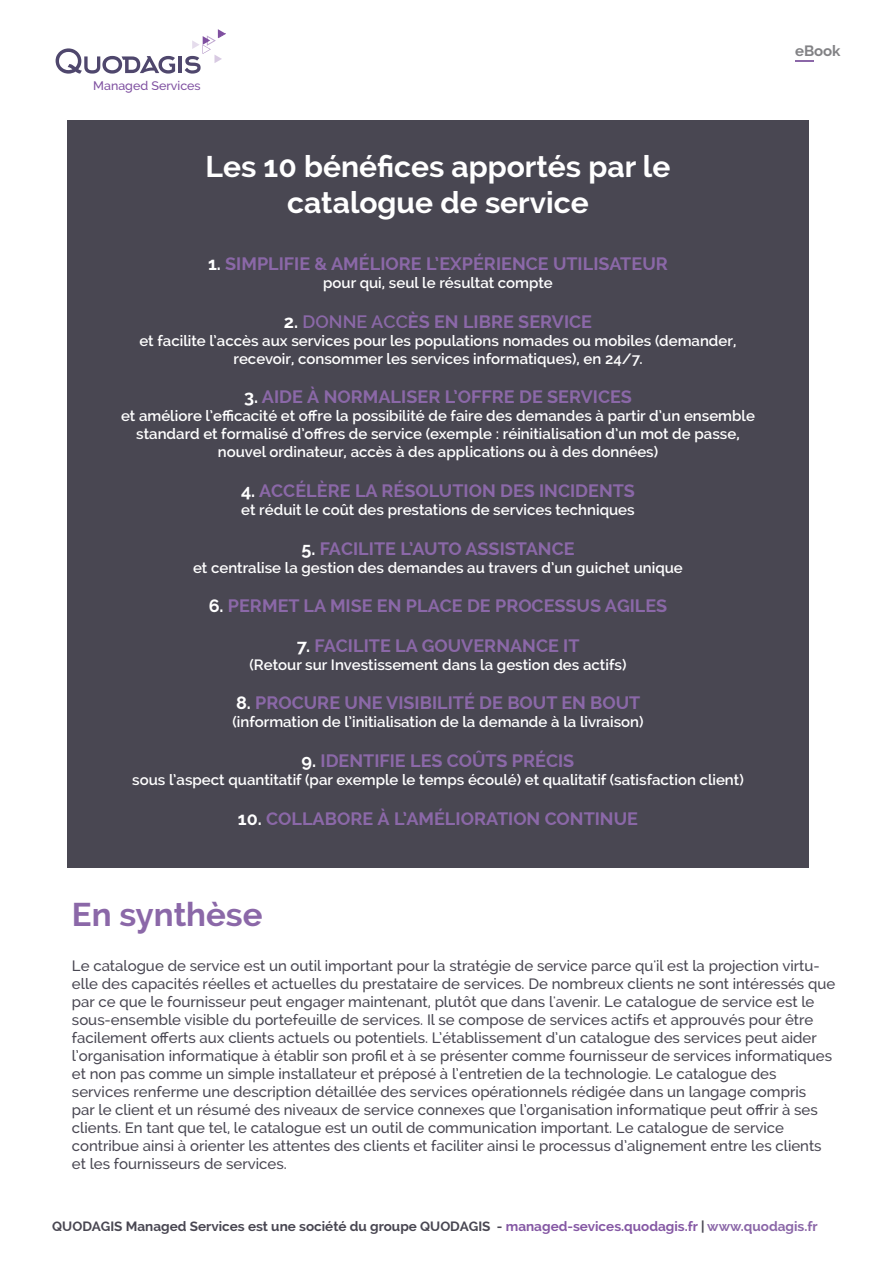
<style>
.page{position:relative;width:893px;height:1263px;background:#fff}
.page>*{position:absolute;margin:0;border:0;box-sizing:border-box;transform-origin:0 0}
.t1{font:700 33px "Raleway";color:#8b68a8}
.t2{font:700 30px/36px "Raleway";color:#fff;text-align:center}
.t3{font:700 18px "Raleway";color:#8b68a8}
.t4{font:500 15px/18px "Raleway";color:#494752}
.t5{font:600 15px/18px "Raleway";color:#fff;text-align:center}
.t6{font:700 15px "Raleway";color:#828285}
.t7{font:700 13.5px "Raleway";color:#494752}
.t8{font:500 12.45px "Raleway";color:#7e4fa0}
.s1{color:#fff}
.s2{font-weight:600}
.s3{color:#8558a4}
.s4{color:#8b67a8}
</style>
<div class="page">
<div style="left:68px;top:121px;width:741px;height:747px;background:#494752"></div>
<svg style="left:56px;top:48px;width:119px;height:26px"></svg>
<hr style="left:179px;top:56px;width:3px;height:17px;background:#4f476d">
<svg style="left:185px;top:29px;width:41px;height:45px"></svg>
<svg style="left:796px;top:60px;width:18px;height:2px"></svg>
<p class="t8" style="left:93px;top:78px;width:109px">Managed Services</p>
<h2 class="t2" style="left:206px;top:148px;width:466px">Les 10 bénéfices apportés par le catalogue de service</h2>
<p class="t3" style="left:208px;top:254px;width:461px"><span class="s1">1.</span> SIMPLIFIE &amp; AMÉLIORE L’EXPÉRIENCE UTILISATEUR</p>
<p class="t5" style="left:323px;top:274px;width:231px">pour qui, seul le résultat compte</p>
<p class="t3" style="left:284px;top:311px;width:310px"><span class="s1">2.</span> <span class="s2">DONNE ACC</span>ÈS EN LIBRE SERVICE</p>
<p class="t5" style="left:139px;top:331px;width:598px">et facilite l’accès aux services pour les populations nomades ou mobiles (demander, recevoir, consommer les services informatiques), en 24/7.</p>
<p class="t3" style="left:244px;top:387px;width:389px"><span class="s1">3.</span> AIDE À NORMALISER L’OFFRE DE SERVICES</p>
<p class="t5" style="left:121px;top:407px;width:635px">et améliore l’efficacité et offre la possibilité de faire des demandes à partir d’un ensemble standard et formalisé d’offres de service (exemple : réinitialisation d’un mot de passe, nouvel ordinateur, accès à des applications ou à des données)</p>
<p class="t3" style="left:241px;top:480px;width:395px"><span class="s1">4.</span> ACCÉLÈRE LA RÉSOLUTION DES INCIDENTS</p>
<p class="t5" style="left:241px;top:501px;width:395px">et réduit le coût des prestations de services techniques</p>
<p class="t3" style="left:301px;top:538px;width:275px"><span class="s1">5.</span> FACILITE L’AUTO ASSISTANCE</p>
<p class="t5" style="left:193px;top:558px;width:491px">et centralise la gestion des demandes au travers d’un guichet unique</p>
<p class="t3" style="left:209px;top:596px;width:460px"><span class="s1">6.</span> PERMET LA MISE EN PLACE DE PROCESSUS AGILES</p>
<p class="t3" style="left:297px;top:635px;width:284px"><span class="s1">7.</span> FACILITE LA GOUVERNANCE IT</p>
<p class="t5" style="left:250px;top:655px;width:378px">(Retour sur Investissement dans la gestion des actifs)</p>
<p class="t3" style="left:236px;top:693px;width:406px"><span class="s1">8.</span> PROCURE UNE VISIBILITÉ DE BOUT EN BOUT</p>
<p class="t5" style="left:232px;top:713px;width:413px">(information de l’initialisation de la demande à la livraison)</p>
<p class="t3" style="left:302px;top:750px;width:274px"><span class="s1">9.</span> IDENTIFIE LES COÛTS PRÉCIS</p>
<p class="t5" style="left:132px;top:771px;width:613px">sous l’aspect quantitatif (par exemple le temps écoulé) et qualitatif (satisfaction client)</p>
<p class="t3" style="left:238px;top:808px;width:402px"><span class="s1">10.</span> COLLABORE À L’AMÉLIORATION CONTINUE</p>
<p class="t6" style="left:795px;top:42px;width:47px">eBook</p>
<h1 class="t1" style="left:72px;top:896px;width:192px">En synthèse</h1>
<p class="t4" style="left:72px;top:957px;width:765px">Le catalogue de service est un outil important pour la stratégie de service parce qu'il est la projection virtu&shy;elle des capacités réelles et actuelles du prestataire de services. De nombreux clients ne sont intéressés que par ce que le fournisseur peut engager maintenant, plutôt que dans l'avenir. Le catalogue de service est le sous-ensemble visible du portefeuille de services. Il se compose de services actifs et approuvés pour être facilement offerts aux clients actuels ou potentiels. L’établissement d’un catalogue des services peut aider l’organisation informatique à établir son profil et à se présenter comme fournisseur de services informatiques et non pas comme un simple installateur et préposé à l’entretien de la technologie. Le catalogue des services renferme une description détaillée des services opérationnels rédigée dans un langage compris<br>par le client et un résumé des niveaux de service connexes que l’organisation informatique peut offrir à ses clients. En tant que tel, le catalogue est un outil de communication important. Le catalogue de service contribue ainsi à orienter les attentes des clients et faciliter ainsi le processus d’alignement entre les clients et les fournisseurs de services.</p>
<p class="t7" style="left:52px;top:1218px;width:767px">QUODAGIS Managed Services est une société du groupe QUODAGIS - <span class="s3">managed-sevices.quodagis.fr</span> | <span class="s4">www.quodagis.fr</span></p>
</div>
